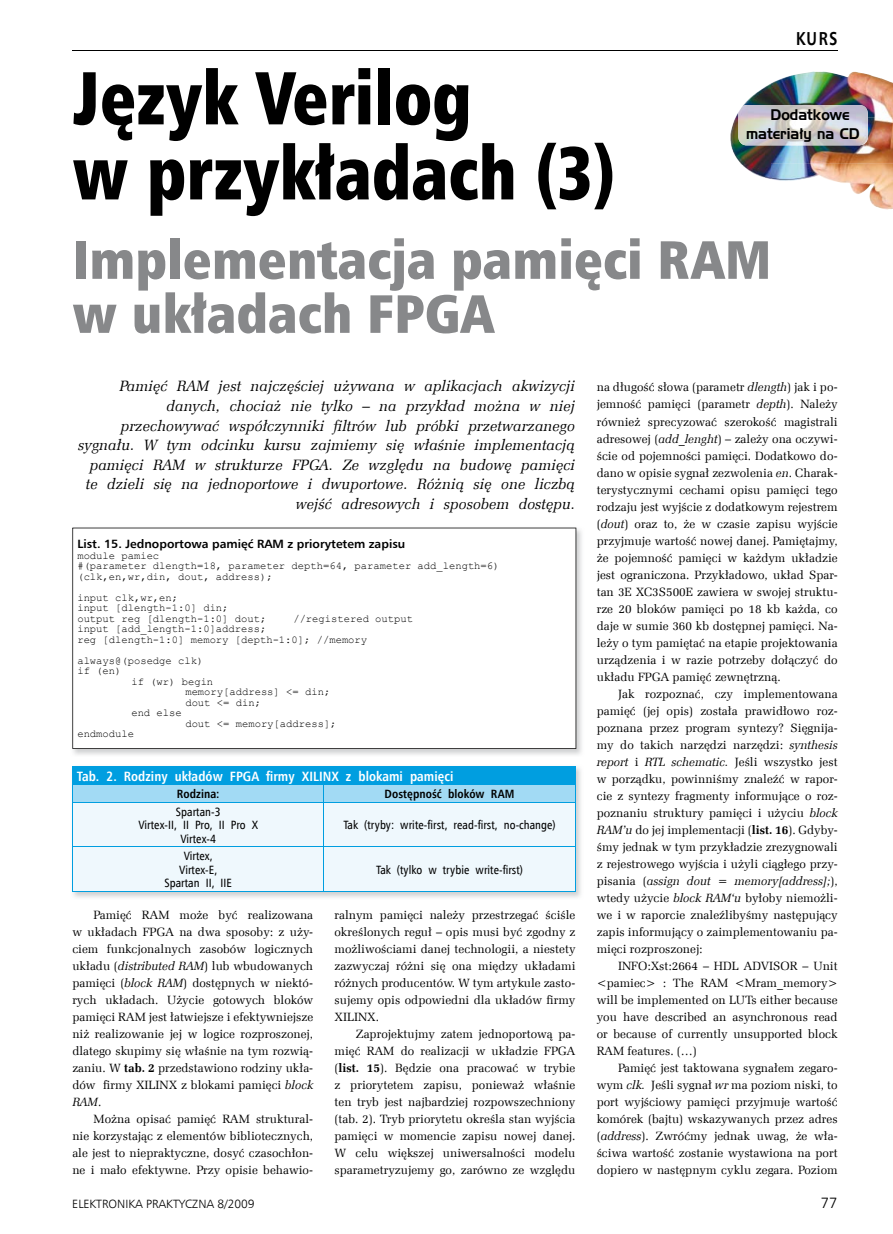
<style>
.page{position:relative;width:893px;height:1234px;background:#fff}
.page>*{position:absolute;margin:0;border:0;box-sizing:border-box;transform-origin:0 0}
.t1{font:75px "Humnst 777 X Blk Cn EU";color:#000;scale:.9 1}
.t2{font:54px/54px "Humnst 777 X Blk Cn EU";color:#87888a}
.t3{font:700 18.75px "Humnst 777 EU";color:#000;scale:.8 1}
.t4{font:italic 15px/19.5px "Zapf Ellipt EU";letter-spacing:.005em;color:#000;text-align:right}
.t5{font:15px "Handel Gothic EU";color:#000;scale:.93 1}
.t6{font:15px "Humnst 777 Lt EU";color:#000}
.t7{font:700 13.5px "Humnst 777 Cn EU";letter-spacing:.005em;color:#fff}
.t8{font:12px/17px "Zapf Ellipt EU";color:#000;text-align:justify}
.t9{font:12px/13.5px "Humnst 777 Cn EU";letter-spacing:.005em;color:#000;text-align:center}
.t10{font:700 12px "Humnst 777 EU";color:#000}
.t11{font:12px "Humnst 777 Lt EU";color:#000}
.t12{font:700 12px "Humnst 777 Cn EU";letter-spacing:.005em;color:#000}
.t13{font:10.5px/10.5px "Courier New";color:#000}
.s1{font-style:italic}
.s2{font-weight:700}
</style>
<div class="page">
<img style="left:771px;top:71px;width:122px;height:139px">
<img style="left:730px;top:83px;width:41px;height:96px">
<img style="left:738px;top:105px;width:130px;height:40px">
<img style="left:72px;top:527px;width:510px;height:228px">
<svg style="left:72px;top:527px;width:504px;height:221px"></svg>
<img style="left:72px;top:767px;width:509px;height:131px">
<div style="left:73px;top:802px;width:502px;height:88px;background:#eff8fd"></div>
<hr style="left:72px;top:765px;width:252px;height:1px;background:#009ee0">
<hr style="left:324px;top:765px;width:251px;height:1px;background:#009ee0">
<svg style="left:72px;top:766px;width:504px;height:36px;background:#49b9e9"></svg>
<hr style="left:72px;top:801px;width:252px;height:1px;background:#009ee0">
<hr style="left:72px;top:802px;width:1px;height:44px;background:#009ee0">
<hr style="left:324px;top:801px;width:251px;height:1px;background:#009ee0">
<hr style="left:323px;top:802px;width:1px;height:44px;background:#009ee0">
<hr style="left:575px;top:802px;width:1px;height:44px;background:#009ee0">
<hr style="left:72px;top:846px;width:252px;height:1px;background:#009ee0">
<hr style="left:72px;top:847px;width:1px;height:43px;background:#009ee0">
<hr style="left:324px;top:846px;width:251px;height:1px;background:#009ee0">
<hr style="left:323px;top:847px;width:1px;height:43px;background:#009ee0">
<hr style="left:575px;top:847px;width:1px;height:43px;background:#009ee0">
<hr style="left:72px;top:890px;width:252px;height:1px;background:#009ee0">
<hr style="left:324px;top:890px;width:251px;height:1px;background:#009ee0">
<hr style="left:72px;top:51px;width:766px;height:1px;background:#000">
<h3 class="t3" style="left:796px;top:27px;width:53px">KURS</h3>
<h1 class="t1" style="left:72px;top:50px;width:445px">Język Verilog</h1>
<p class="t5" style="left:771px;top:106px;width:86px">Dodatkowe</p>
<p class="t5" style="left:746px;top:124px;width:124px">materiały na CD</p>
<h1 class="t1" style="left:72px;top:125px;width:605px">w przykładach (3)</h1>
<h2 class="t2" style="left:72px;top:233px;width:701px">Implementacja pamięci RAM w układach FPGA</h2>
<p class="t4" style="left:78px;top:377px;width:499px">Pamięć RAM jest najczęściej używana w aplikacjach akwizycji danych, chociaż nie tylko – na przykład można w niej przechowywać współczynniki filtrów lub próbki przetwarzanego sygnału. W tym odcinku kursu zajmiemy się właśnie implementacją pamięci RAM w strukturze FPGA. Ze względu na budowę pamięci te dzieli się na jednoportowe i dwuportowe. Różnią się one liczbą wejść adresowych i sposobem dostępu.</p>
<p class="t8" style="left:597px;top:379px;width:242px">na długość słowa (parametr <span class="s1">dlength</span>) jak i po&shy;jemność pamięci (parametr <span class="s1">depth</span>). Należy również sprecyzować szerokość magistrali adresowej (<span class="s1">add_lenght</span>) – zależy ona oczywi&shy;ście od pojemności pamięci. Dodatkowo do&shy;dano w opisie sygnał zezwolenia <span class="s1">en</span>. Charak&shy;terystycznymi cechami opisu pamięci tego rodzaju jest wyjście z dodatkowym rejestrem (<span class="s1">dout</span>) oraz to, że w czasie zapisu wyjście przyjmuje wartość nowej danej. Pamiętajmy, że pojemność pamięci w każdym układzie jest ograniczona. Przykładowo, układ Spar&shy;tan 3E XC3S500E zawiera w swojej struktu&shy;rze 20 bloków pamięci po 18 kb każda, co daje w sumie 360 kb dostępnej pamięci. Na&shy;leży o tym pamiętać na etapie projektowania urządzenia i w razie potrzeby dołączyć do układu FPGA pamięć zewnętrzną.</p>
<p class="t8" style="left:597px;top:685px;width:242px;text-indent:21px">Jak rozpoznać, czy implementowana pamięć (jej opis) została prawidłowo roz&shy;poznana przez program syntezy? Sięgnija&shy;my do takich narzędzi narzędzi: <span class="s1">synthesis report</span> i <span class="s1">RTL schematic.</span> Jeśli wszystko jest w porządku, powinniśmy znaleźć w rapor&shy;cie z syntezy fragmenty informujące o roz&shy;poznaniu struktury pamięci i użyciu <span class="s1">block RAM’u</span> do jej implementacji (<span class="s2">list. 16</span>). Gdyby&shy;śmy jednak w tym przykładzie zrezygnowali z rejestrowego wyjścia i użyli ciągłego przy&shy;pisania (<span class="s1">assign dout = memory[address];</span>), wtedy użycie <span class="s1">block RAM‘u</span> byłoby niemożli&shy;we i w raporcie znaleźlibyśmy następujący zapis informujący o zaimplementowaniu pa&shy;mięci rozproszonej:</p>
<p class="t8" style="left:597px;top:957px;width:242px;text-indent:21px">INFO:Xst:2664 – HDL ADVISOR – Unit &lt;pamiec&gt; : The RAM &lt;Mram_memory&gt; will be implemented on LUTs either because you have described an asynchronous read or because of currently unsupported block RAM features. (…)</p>
<p class="t8" style="left:597px;top:1059px;width:242px;text-indent:21px">Pamięć jest taktowana sygnałem zegaro&shy;wym <span class="s1">clk.</span> Jeśli sygnał <span class="s1">wr</span> ma poziom niski, to port wyjściowy pamięci przyjmuje wartość komórek (bajtu) wskazywanych przez adres (<span class="s1">address</span>). Zwróćmy jednak uwag, że wła&shy;ściwa wartość zostanie wystawiona na port dopiero w następnym cyklu zegara. Poziom</p>
<p class="t10" style="left:77px;top:536px;width:329px">List. 15. Jednoportowa pamięć RAM z priorytetem zapisu</p>
<p class="t13" style="left:77px;top:549px;width:424px">module pamiec<br>#(parameter dlength=18, parameter depth=64, parameter add_length=6) (clk,en,wr,din, dout, address);</p>
<p class="t13" style="left:77px;top:591px;width:191px">input clk,wr,en;<br>input [dlength-1:0] din; output reg [dlength-1:0] dout;</p>
<p class="t13" style="left:293px;top:612px;width:121px">//registered output</p>
<p class="t13" style="left:77px;top:623px;width:291px">input [add_length-1:0]address;<br>reg [dlength-1:0] memory [depth-1:0]; //memory</p>
<p class="t13" style="left:77px;top:654px;width:128px">always@(posedge clk)</p>
<p class="t13" style="left:77px;top:665px;width:46px">if (en)</p>
<p class="t13" style="left:131px;top:675px;width:83px">if (wr) begin</p>
<p class="t13" style="left:185px;top:686px;width:146px">memory[address] &lt;= din;</p>
<p class="t13" style="left:185px;top:696px;width:77px">dout &lt;= din;</p>
<p class="t13" style="left:131px;top:707px;width:52px">end else</p>
<p class="t13" style="left:185px;top:717px;width:153px">dout &lt;= memory[address];</p>
<p class="t13" style="left:77px;top:728px;width:58px">endmodule</p>
<p class="t7" style="left:77px;top:767px;width:378px">Tab. 2. Rodziny układów FPGA firmy XILINX z blokami pamięci</p>
<p class="t12" style="left:177px;top:786px;width:44px">Rodzina:</p>
<p class="t12" style="left:385px;top:786px;width:131px">Dostępność bloków RAM</p>
<p class="t9" style="left:138px;top:804px;width:121px">Spartan-3<br>Virtex-II, II Pro, II Pro X<br>Virtex-4</p>
<p class="t9" style="left:343px;top:818px;width:214px">Tak (tryby: write-first, read-first, no-change)</p>
<p class="t9" style="left:164px;top:848px;width:69px">Virtex,<br>Virtex-E,<br>Spartan II, IIE</p>
<p class="t9" style="left:376px;top:862px;width:148px">Tak (tylko w trybie write-first)</p>
<p class="t8" style="left:334px;top:906px;width:242px">ralnym pamięci należy przestrzegać ściśle określonych reguł – opis musi być zgodny z możliwościami danej technologii, a niestety zazwyczaj różni się ona między układami różnych producentów. W tym artykule zasto&shy;sujemy opis odpowiedni dla układów firmy XILINX.</p>
<p class="t8" style="left:334px;top:1025px;width:242px;text-indent:21px">Zaprojektujmy zatem jednoportową pa&shy;mięć RAM do realizacji w układzie FPGA (<span class="s2">list. 15</span>). Będzie ona pracować w trybie z priorytetem zapisu, ponieważ właśnie ten tryb jest najbardziej rozpowszechniony (tab. 2). Tryb priorytetu określa stan wyjścia pamięci w momencie zapisu nowej danej.<br>W celu większej uniwersalności modelu sparametryzujemy go, zarówno ze względu</p>
<p class="t8" style="left:72px;top:906px;width:242px;text-indent:21px">Pamięć RAM może być realizowana w układach FPGA na dwa sposoby: z uży&shy;ciem funkcjonalnych zasobów logicznych układu (<span class="s1">distributed RAM</span>) lub wbudowanych pamięci (<span class="s1">block RAM</span>) dostępnych w niektó&shy;rych układach. Użycie gotowych bloków pamięci RAM jest łatwiejsze i efektywniejsze niż realizowanie jej w logice rozproszonej, dlatego skupimy się właśnie na tym rozwią&shy;zaniu. W <span class="s2">tab. 2</span> przedstawiono rodziny ukła&shy;dów firmy XILINX z blokami pamięci <span class="s1">block RAM</span>.</p>
<p class="t8" style="left:72px;top:1110px;width:242px;text-indent:21px">Można opisać pamięć RAM struktural&shy;nie korzystając z elementów bibliotecznych, ale jest to niepraktyczne, dosyć czasochłon&shy;ne i mało efektywne. Przy opisie behawio-</p>
<p class="t11" style="left:72px;top:1196px;width:184px">ELEKTRONIKA PRAKTYCZNA 8/2009</p>
<p class="t6" style="left:821px;top:1193px;width:18px">77</p>
</div>
